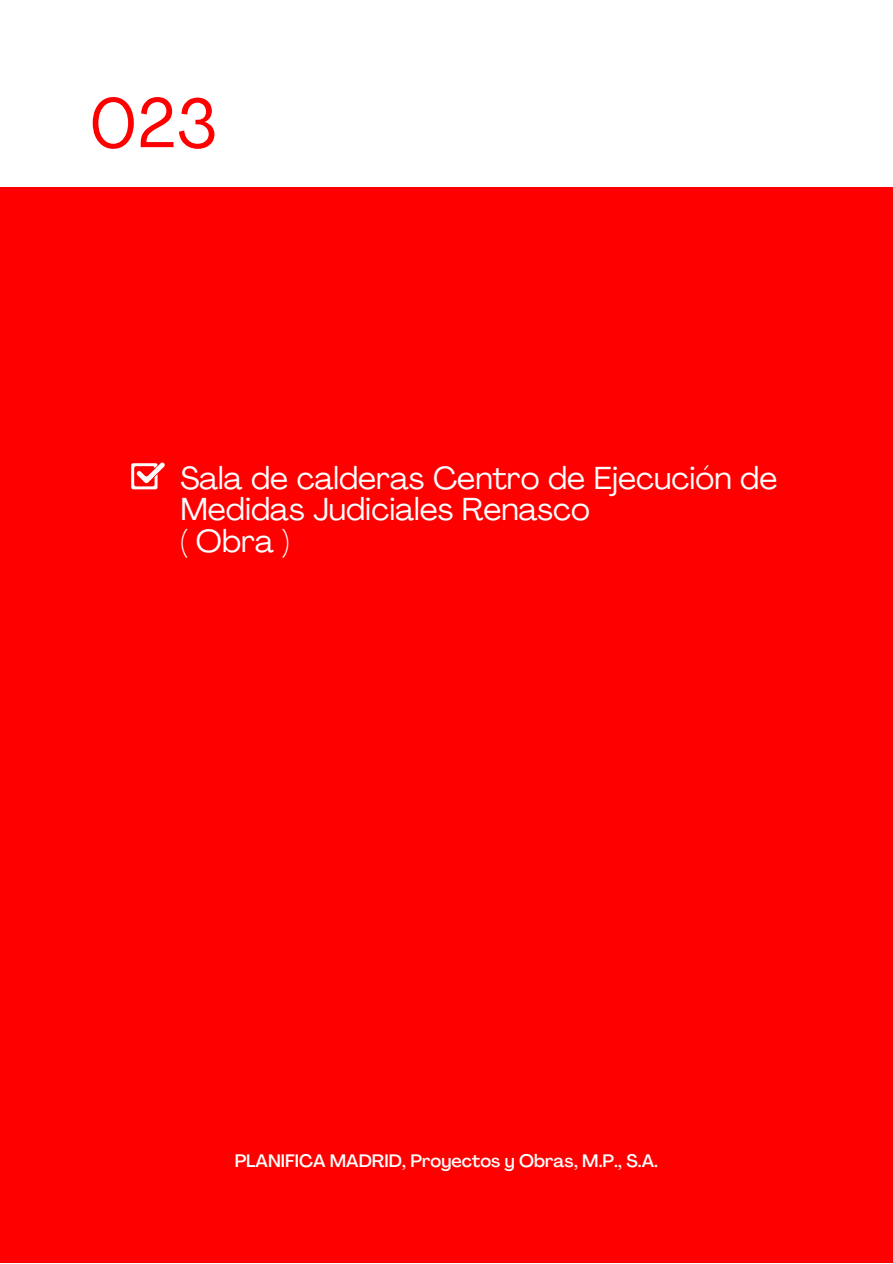
<style>
.page{position:relative;width:893px;height:1264px;background:#fff}
.page>*{position:absolute;margin:0;border:0;box-sizing:border-box;transform-origin:0 0}
.t1{font:68.55px "Agrandir";color:#f00}
.t2{font:31.35px/31.5px "Agrandir";color:#fff}
.t3{font:500 17.85px "Agrandir";color:#fff}
</style>
<div class="page">
<div style="left:0;top:0;width:892px;height:1262px;background:#f00"></div>
<div style="left:0;top:0;width:892px;height:187px;background:#fff"></div>
<svg style="left:131px;top:462px;width:34px;height:27px"></svg>
<p class="t1" style="left:89px;top:96px;width:129px">023</p>
<p class="t2" style="left:180px;top:465px;width:598px">Sala de calderas Centro de Ejecución de<br>Medidas Judiciales Renasco</p>
<p class="t2" style="left:180px;top:528px;width:110px">( Obra )</p>
<p class="t3" style="left:235px;top:1153px;width:425px">PLANIFICA MADRID, Proyectos y Obras, M.P., S.A.</p>
</div>
